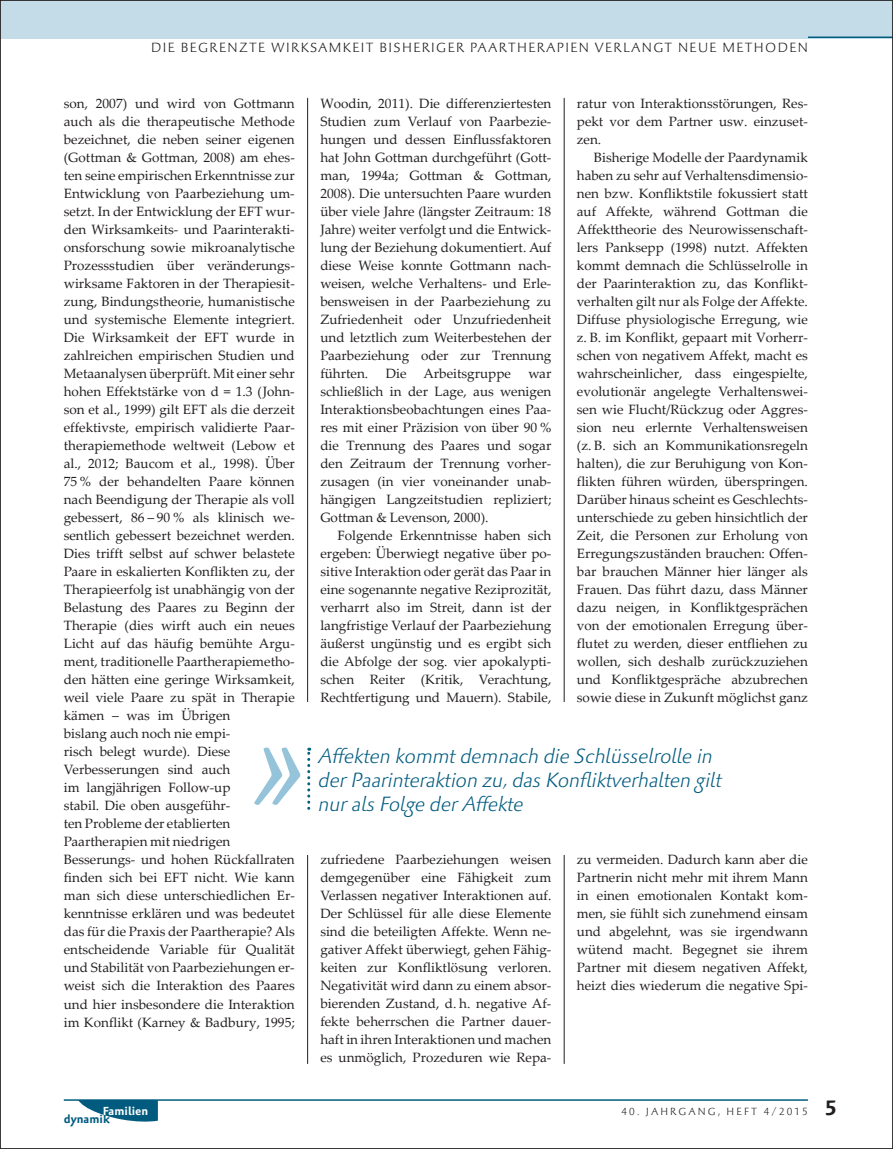
<style>
.page{position:relative;width:893px;height:1149px;background:#fff}
.page>*{position:absolute;margin:0;border:0;box-sizing:border-box;transform-origin:0 0}
.t1{font:italic 700 120px "Palatino Sans Com";color:#94c3da;scale:.75 1}
.t2{font:italic 300 21px/24px "Palatino Sans Com";color:#005b7f}
.t3{font:13.5px/18px "Palatino Linotype";color:#231f20;text-align:justify}
.t4{font:300 13.5px "Palatino Sans Com";letter-spacing:.1em;color:#231f20}
.t5{font:700 11.85px "Palatino Sans Com";color:#fff}
.t6{font:700 11.85px "Palatino Sans Com";color:#005b7f}
.t7{font:300 10.5px "Palatino Sans Com";letter-spacing:.2em;color:#231f20}
.s1{font-weight:700;font-size:21px}
</style>
<div class="page">
<div style="left:0;top:0;width:893px;height:38px;background:#c3dce8"></div>
<hr style="left:808px;top:37px;width:85px;height:1px;background:#005b7f">
<hr style="left:64px;top:1098px;width:744px;height:2px;background:#005b7f">
<hr style="left:307px;top:98px;width:1px;height:965px;background:#231f20">
<hr style="left:564px;top:98px;width:1px;height:965px;background:#231f20">
<svg style="left:77px;top:1099px;width:81px;height:22px"></svg>
<div style="left:302px;top:702px;width:15px;height:152px;background:#fff"></div>
<div style="left:557px;top:702px;width:15px;height:152px;background:#fff"></div>
<p class="t4" style="left:151px;top:39px;width:658px">DIE BEGRENZTE WIRKSAMKEIT BISHERIGER PAARTHERAPIEN VERLANGT NEUE METHODEN</p>
<p class="t3" style="left:577px;top:96px;width:233px">ratur von Interaktionsstörungen, Res&shy;pekt vor dem Partner usw. einzuset&shy;zen.</p>
<p class="t3" style="left:577px;top:150px;width:233px;text-indent:17px">Bisherige Modelle der Paardynamik haben zu sehr auf Verhaltensdimensio&shy;nen bzw. Konfliktstile fokussiert statt auf Affekte, während Gottman die Affekt theorie des Neurowissenschaft&shy;lers Panksepp (1998) nutzt. Affekten kommt demnach die Schlüsselrolle in der Paarinteraktion zu, das Konflikt&shy;verhalten gilt nur als Folge der Affekte.<br>Diffuse physiologische Erregung, wie z. B. im Konflikt, gepaart mit Vorherr&shy;schen von negativem Affekt, macht es wahrscheinlicher, dass eingespielte, evolutionär angelegte Verhaltenswei&shy;sen wie Flucht/Rückzug oder Aggres&shy;sion neu erlernte Verhaltensweisen (z. B. sich an Kommunikationsregeln halten), die zur Beruhigung von Kon&shy;flikten führen würden, überspringen.<br>Darüber hinaus scheint es Geschlechts&shy;unterschiede zu geben hinsichtlich der Zeit, die Personen zur Erholung von Erregungszuständen brauchen: Offen&shy;bar brauchen Männer hier länger als Frauen. Das führt dazu, dass Männer dazu neigen, in Konfliktgesprächen von der emotionalen Erregung über&shy;flutet zu werden, dieser entfliehen zu wollen, sich deshalb zurückzuziehen und Konfliktgespräche abzubrechen sowie diese in Zukunft möglichst ganz</p>
<p class="t3" style="left:64px;top:96px;width:233px;text-align:left">son, 2007) und wird von Gottmann auch als die therapeutische Methode bezeichnet, die neben seiner eigenen (Gottman &amp; Gottman, 2008) am ehes&shy;ten seine empirischen Erkenntnisse zur Entwicklung von Paarbeziehung um&shy;setzt. In der Entwicklung der EFT wur&shy;den Wirksamkeits- und Paarinterakti&shy;onsforschung sowie mikroanalytische Prozessstudien über veränderungs&shy;wirksame Faktoren in der Therapiesit&shy;zung, Bindungstheorie, humanistische und systemische Elemente integriert.<br>Die Wirksamkeit der EFT wurde in zahlreichen empirischen Studien und Metaanalysen überprüft. Mit einer sehr hohen Effektstärke von d = 1.3 (John&shy;son et al., 1999) gilt EFT als die derzeit effektivste, empirisch validierte Paar&shy;therapiemethode weltweit (Lebow et al., 2012; Baucom et al., 1998). Über 75 % der behandelten Paare können nach Beendigung der Therapie als voll gebessert, 86 – 90 % als klinisch we&shy;sentlich gebessert bezeichnet werden.<br>Dies trifft selbst auf schwer belastete Paare in eskalierten Konflikten zu, der Therapieerfolg ist unabhängig von der Belastung des Paares zu Beginn der Therapie (dies wirft auch ein neues Licht auf das häufig bemühte Argu&shy;ment, traditionelle Paartherapiemetho&shy;den hätten eine geringe Wirksamkeit, weil viele Paare zu spät in Therapie kämen – was im Übrigen<br>bislang auch noch nie empi-<br>risch belegt wurde). Diese Verbesserungen sind auch<br>im langjährigen Follow-up<br>stabil. Die oben ausgeführ-<br>ten Probleme der etablierten Paartherapien mit niedrigen Besserungs- und hohen Rückfallraten finden sich bei EFT nicht. Wie kann man sich diese unterschiedlichen Er&shy;kenntnisse erklären und was bedeutet das für die Praxis der Paartherapie? Als entscheidende Variable für Qualität und Stabilität von Paarbeziehungen er&shy;weist sich die Interaktion des Paares und hier insbesondere die Interaktion im Konflikt (Karney &amp; Badbury, 1995;</p>
<p class="t3" style="left:320px;top:96px;width:233px">Woodin, 2011). Die differenziertesten Studien zum Verlauf von Paarbezie&shy;hungen und dessen Einflussfaktoren hat John Gottman durchgeführt (Gott&shy;man, 1994a; Gottman &amp; Gottman, 2008). Die untersuchten Paare wurden über viele Jahre (längster Zeitraum: 18<br>Jahre) weiter verfolgt und die Entwick&shy;lung der Beziehung dokumentiert. Auf diese Weise konnte Gottmann nach&shy;weisen, welche Verhaltens- und Erle&shy;bensweisen in der Paarbeziehung zu Zufriedenheit oder Unzufriedenheit und letztlich zum Weiterbestehen der Paarbeziehung oder zur Trennung führten.</p>
<p class="t3" style="left:386px;top:366px;width:22px">Die</p>
<p class="t3" style="left:423px;top:366px;width:89px">Arbeitsgruppe</p>
<p class="t3" style="left:320px;top:366px;width:233px;text-indent:208px">war schließlich in der Lage, aus wenigen Inter aktionsbeobachtungen eines Paa&shy;res mit einer Präzision von über 90 % die Trennung des Paares und sogar den Zeitraum der Trennung vorher&shy;zusagen (in vier voneinander unab&shy;hängigen Langzeitstudien repliziert; Gottman &amp; Levenson, 2000).</p>
<p class="t3" style="left:320px;top:528px;width:233px;text-indent:17px">Folgende Erkenntnisse haben sich ergeben: Überwiegt negative über po&shy;sitive Interaktion oder gerät das Paar in eine sogenannte negative Reziprozität, verharrt also im Streit, dann ist der langfristige Verlauf der Paarbeziehung äußerst ungünstig und es ergibt sich die Abfolge der sog. vier apokalypti&shy;schen Reiter (Kritik, Verachtung, Rechtfertigung und Mauern). Stabile,</p>
<h1 class="t1" style="left:256px;top:688px;width:64px">»</h1>
<h2 class="t2" style="left:319px;top:744px;width:405px">Affekten kommt demnach die Schlüsselrolle in der Paarinteraktion zu, das Konflikt verhalten gilt nur als Folge der Affekte</h2>
<p class="t3" style="left:320px;top:852px;width:233px">zufriedene Paarbeziehungen weisen demgegenüber eine Fähigkeit zum Verlassen negativer Interaktionen auf.<br>Der Schlüssel für alle diese Elemente sind die beteiligten Affekte. Wenn ne&shy;gativer Affekt überwiegt, gehen Fähig&shy;keiten zur Konfliktlösung verloren.<br>Negativität wird dann zu einem absor&shy;bierenden Zustand, d. h. negative Af&shy;fekte beherrschen die Partner dauer&shy;haft in ihren Interaktionen und machen es unmöglich, Prozeduren wie Repa-</p>
<p class="t3" style="left:577px;top:852px;width:233px">zu vermeiden. Dadurch kann aber die Partnerin nicht mehr mit ihrem Mann in einen emotionalen Kontakt kom&shy;men, sie fühlt sich zunehmend einsam und abgelehnt, was sie irgendwann wütend macht. Begegnet sie ihrem Partner mit diesem negativen Affekt, heizt dies wiederum die negative Spi-</p>
<p class="t5" style="left:103px;top:1103px;width:47px">Familien</p>
<p class="t6" style="left:64px;top:1111px;width:47px">dynamik</p>
<p class="t7" style="left:621px;top:1104px;width:217px">40. JAHRGANG, HEFT 4/2015 <span class="s1">5</span></p>
</div>
